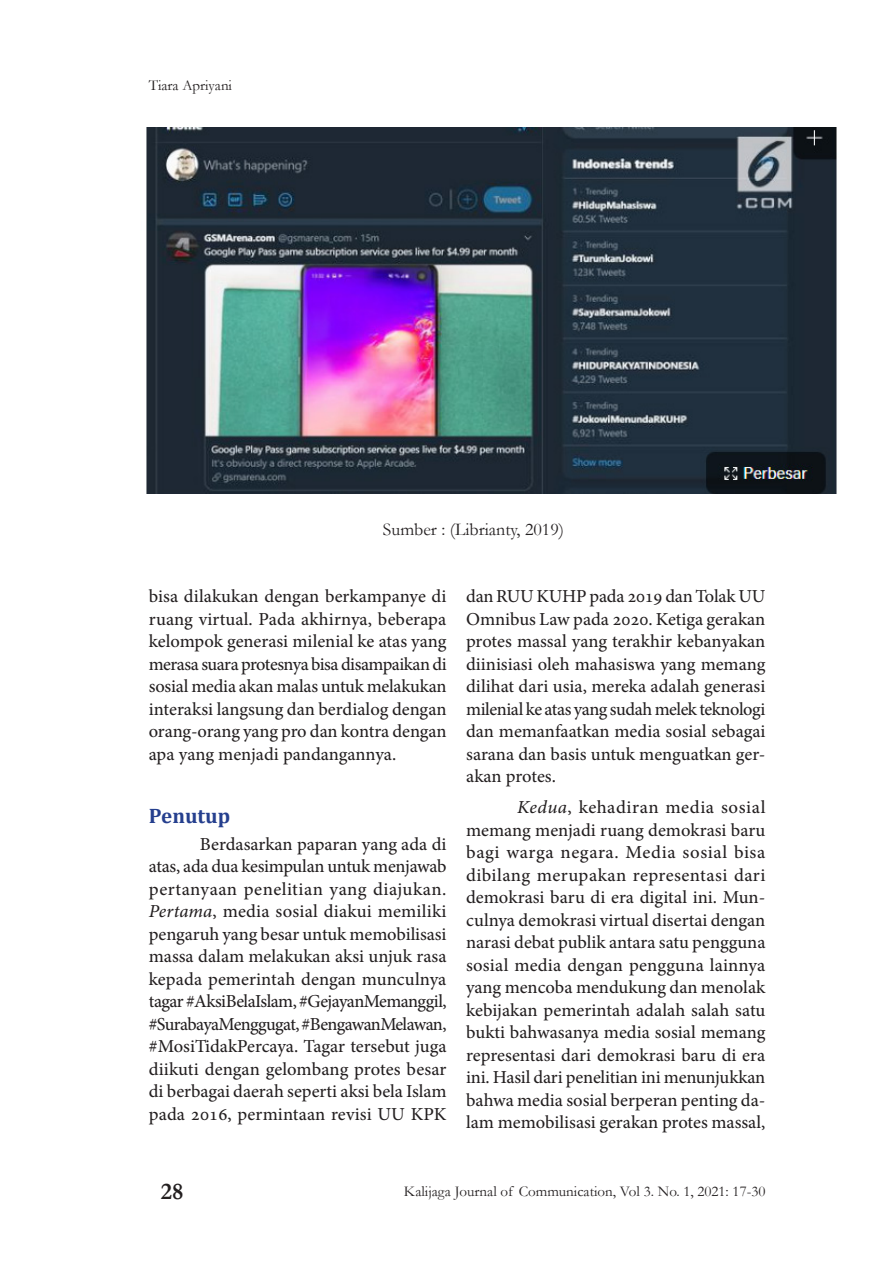
<style>
.page{position:relative;width:893px;height:1263px;background:#fff}
.page>*{position:absolute;margin:0;border:0;box-sizing:border-box;transform-origin:0 0}
.t1{font:700 24px "Garamond";color:#231f20}
.JUDUL_1{font:700 21px "Cambria";color:#253f8e}
.ISI_PARAGRAF{font:18px/22.5px "Adobe Hebrew";letter-spacing:-.005em;color:#231f20;text-align:justify}
.t2{font:18px "Garamond";color:#231f20}
.t3{font:15px "Garamond";color:#231f20}
.s1{font-style:italic}
</style>
<div class="page">
<img style="left:146px;top:128px;width:691px;height:366px">
<p class="t3" style="left:149px;top:75px;width:85px">Tiara Apriyani</p>
<p class="t2" style="left:383px;top:518px;width:183px">Sumber : (Librianty, 2019)</p>
<p class="ISI_PARAGRAF" style="left:149px;top:585px;width:299px">bisa dilakukan dengan berkampanye di ruang virtual. Pada akhirnya, beberapa kelompok generasi milenial ke atas yang merasa suara protesnya bisa disampaikan di sosial media akan malas untuk melakukan interaksi langsung dan berdialog dengan orang-orang yang pro dan kontra dengan apa yang menjadi pandangannya.</p>
<p class="JUDUL_1" style="left:149px;top:801px;width:83px">Penutup</p>
<p class="ISI_PARAGRAF" style="left:149px;top:833px;width:299px;text-indent:51px">Berdasarkan paparan yang ada di atas, ada dua kesimpulan untuk menjawab pertanyaan penelitian yang diajukan.<br><span class="s1">Pertama</span>, media sosial diakui memiliki pengaruh yang besar untuk memobilisasi massa dalam melakukan aksi unjuk rasa kepada pemerintah dengan munculnya tagar #AksiBelaIslam, #GejayanMemanggil, #SurabayaMenggugat, #BengawanMelawan, #MosiTidakPercaya. Tagar tersebut juga diikuti dengan gelombang protes besar di berbagai daerah seperti aksi bela Islam pada 2016, permintaan revisi UU KPK</p>
<p class="ISI_PARAGRAF" style="left:466px;top:585px;width:301px">dan RUU KUHP pada 2019 dan Tolak UU Omnibus Law pada 2020. Ketiga gerakan protes massal yang terakhir kebanyakan diinisiasi oleh mahasiswa yang memang dilihat dari usia, mereka adalah generasi milenial ke atas yang sudah melek teknologi dan memanfaatkan media sosial sebagai sarana dan basis untuk menguatkan ger&shy;akan protes.</p>
<p class="ISI_PARAGRAF" style="left:466px;top:796px;width:301px;text-indent:51px"><span class="s1">Kedua</span>, kehadiran media sosial memang menjadi ruang demokrasi baru bagi warga negara. Media sosial bisa dibilang merupakan representasi dari demokrasi baru di era digital ini. Mun&shy;culnya demokrasi virtual disertai dengan narasi debat publik antara satu pengguna sosial media dengan pengguna lainnya yang mencoba mendukung dan menolak kebijakan pemerintah adalah salah satu bukti bahwasanya media sosial memang representasi dari demokrasi baru di era ini. Hasil dari penelitian ini menunjukkan bahwa media sosial berperan penting da&shy;lam memobilisasi gerakan protes massal,</p>
<h1 class="t1" style="left:161px;top:1174px;width:24px">28</h1>
<p class="t3" style="left:404px;top:1181px;width:363px">Kalijaga Journal of Communication, Vol 3. No. 1, 2021: 17-30</p>
</div>
